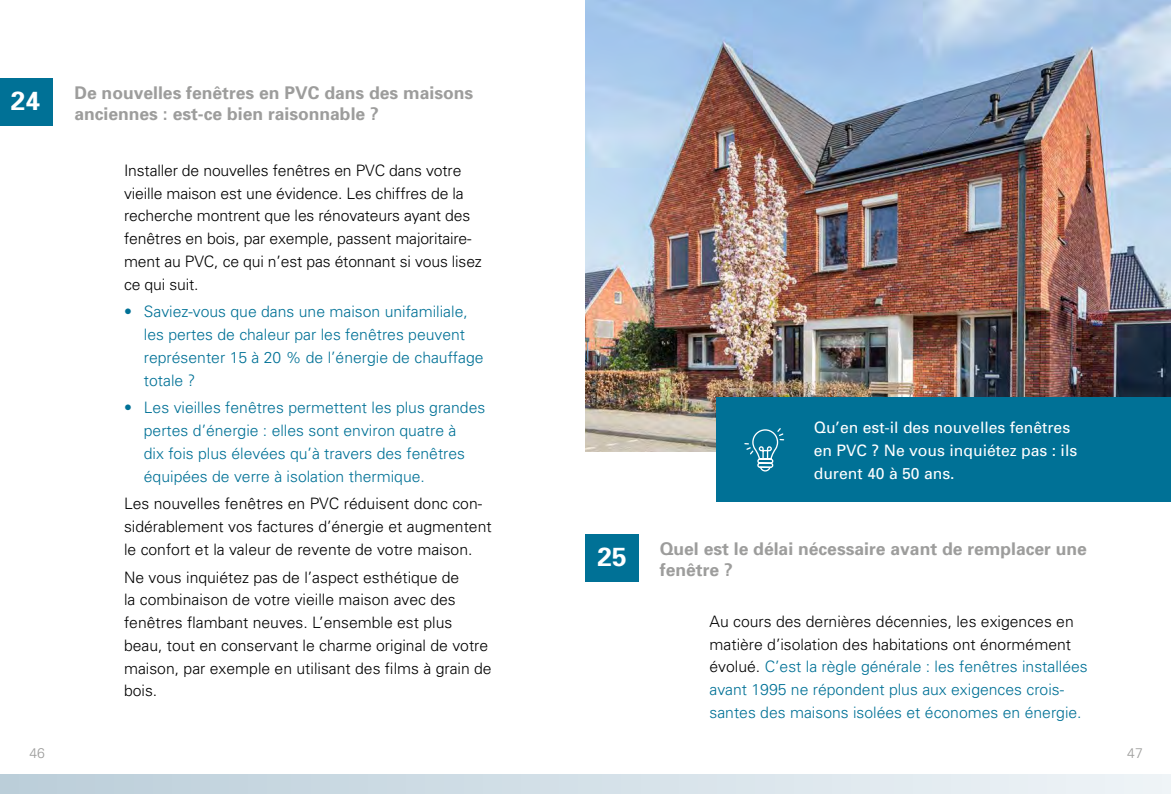
<style>
.page{position:relative;width:1171px;height:794px;background:#fff}
.page>*{position:absolute;margin:0;border:0;box-sizing:border-box;transform-origin:0 0}
.t1{font:700 26.25px "Univers";color:#fff}
.t2{font:700 17.5px/21px "Univers";color:#9d9d9c}
.t3{font:300 15.75px/22.8px "Univers";color:#000}
.t4{font:300 15.75px/22.8px "Univers";color:#007196}
.t5{font:15.75px/22.8px "Univers";color:#fff}
.t6{font:300 14px "Univers";color:#9d9d9c}
.s1{color:#000}
</style>
<div class="page">
<div style="left:0;top:774px;width:1171px;height:20px;background:linear-gradient(to right,#bbced9,#eef4f7)"></div>
<div style="left:0;top:78px;width:52px;height:47px;background:#007196"></div>
<div style="left:585px;top:534px;width:54px;height:47px;background:#007196"></div>
<img style="left:585px;top:0;width:586px;height:451px">
<div style="left:716px;top:397px;width:455px;height:105px;background:#007196"></div>
<svg style="left:744px;top:428px;width:41px;height:44px"></svg>
<h1 class="t1" style="left:11px;top:84px;width:31px">24</h1>
<p class="t2" style="left:74px;top:82px;width:400px">De nouvelles fenêtres en PVC dans des maisons anciennes : est-ce bien raisonnable ?</p>
<p class="t3" style="left:124px;top:158px;width:359px">Installer de nouvelles fenêtres en PVC dans votre vieille maison est une évidence. Les chiffres de la recherche montrent que les rénovateurs ayant des fenêtres en bois, par exemple, passent majoritaire&shy;ment au PVC, ce qui n’est pas étonnant si vous lisez ce qui suit.</p>
<p class="t4" style="left:144px;top:300px;width:341px;text-indent:-20px">• Saviez-vous que dans une maison unifamiliale, les pertes de chaleur par les fenêtres peuvent représenter 15 à 20 % de l’énergie de chauffage totale ?</p>
<p class="t4" style="left:144px;top:396px;width:343px;text-indent:-20px">• Les vieilles fenêtres permettent les plus grandes pertes d’énergie : elles sont environ quatre à<br>dix fois plus élevées qu’à travers des fenêtres équipées de verre à isolation thermique.</p>
<p class="t3" style="left:124px;top:492px;width:369px">Les nouvelles fenêtres en PVC réduisent donc con&shy;sidérablement vos factures d’énergie et augmentent le confort et la valeur de revente de votre maison.</p>
<p class="t3" style="left:124px;top:565px;width:369px">Ne vous inquiétez pas de l’aspect esthétique de<br>la combinaison de votre vieille maison avec des fenêtres flambant neuves. L’ensemble est plus beau, tout en conservant le charme original de votre maison, par exemple en utilisant des films à grain de bois.</p>
<h1 class="t1" style="left:597px;top:540px;width:31px">25</h1>
<p class="t5" style="left:814px;top:416px;width:265px">Qu’en est-il des nouvelles fenêtres en PVC ? Ne vous inquiétez pas : ils durent 40 à 50 ans.</p>
<p class="t2" style="left:660px;top:538px;width:428px">Quel est le délai nécessaire avant de remplacer une fenêtre ?</p>
<p class="t4" style="left:709px;top:609px;width:380px"><span class="s1">Au cours des dernières décennies, les exigences en matière d’isolation des habitations ont énormément évolué.</span> C’est la règle générale : les fenêtres installées avant 1995 ne répondent plus aux exigences crois&shy;santes des maisons isolées et économes en énergie.</p>
<p class="t6" style="left:29px;top:744px;width:17px">46</p>
<p class="t6" style="left:1127px;top:744px;width:17px">47</p>
</div>
